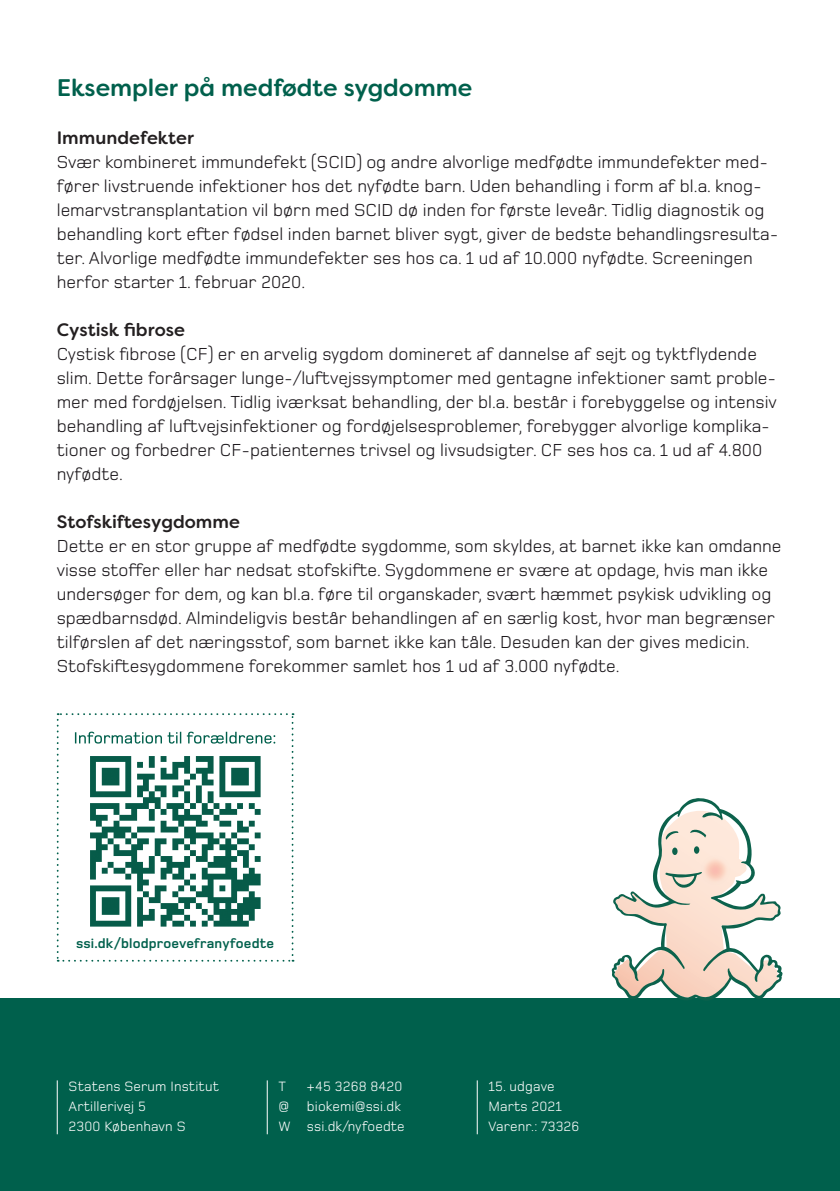
<style>
.page{position:relative;width:840px;height:1191px;background:#fff}
.page>*{position:absolute;margin:0;border:0;box-sizing:border-box;transform-origin:0 0}
.t1{font:500 24px "Filson Soft";color:#00604c}
.Brødtekst{font:18px/24px "Foundry Monoline";color:#1a161a}
.t2{font:500 18px "Filson Soft";color:#231f20}
.Kontaktinfo{font:14px "Foundry Monoline";letter-spacing:.01em;color:#fff}
.t3{font:700 14px "Foundry Monoline";letter-spacing:.01em;color:#00604c}
</style>
<div class="page">
<div style="left:0;top:998px;width:839px;height:193px;background:#00604c"></div>
<hr style="left:57px;top:1080px;width:1px;height:54px;background:#fff">
<hr style="left:266px;top:1080px;width:1px;height:54px;background:#fff">
<hr style="left:476px;top:1080px;width:1px;height:54px;background:#fff">
<svg style="left:611px;top:798px;width:171px;height:202px"></svg>
<svg style="left:693px;top:846px;width:6px;height:7px"></svg>
<svg style="left:671px;top:847px;width:6px;height:8px"></svg>
<svg style="left:57px;top:713px;width:236px;height:248px"></svg>
<img style="left:89px;top:756px;width:172px;height:171px">
<h2 class="t1" style="left:57px;top:72px;width:417px">Eksempler på medfødte sygdomme</h2>
<h3 class="t2" style="left:57px;top:126px;width:139px">Immundefekter</h3>
<p class="Brødtekst" style="left:57px;top:150px;width:723px">Svær kombineret immundefekt (SCID) og andre alvorlige medfødte immundefekter med&shy;fører livstruende infektioner hos det nyfødte barn. Uden behandling i form af bl.a. knog&shy;lemarvstransplantation vil børn med SCID dø inden for første leveår. Tidlig diagnostik og behandling kort efter fødsel inden barnet bliver sygt, giver de bedste behandlingsresulta&shy;ter. Alvorlige medfødte immundefekter ses hos ca. 1 ud af 10.000 nyfødte. Screeningen herfor starter 1. februar 2020.</p>
<h3 class="t2" style="left:57px;top:318px;width:130px">Cystisk fibrose</h3>
<p class="Brødtekst" style="left:57px;top:342px;width:721px">Cystisk fibrose (CF) er en arvelig sygdom domineret af dannelse af sejt og tyktflydende slim. Dette forårsager lunge-/luftvejssymptomer med gentagne infektioner samt proble&shy;mer med fordøjelsen. Tidlig iværksat behandling, der bl.a. består i forebyggelse og intensiv behandling af luftvejsinfektioner og fordøjelsesproblemer, forebygger alvorlige komplika&shy;tioner og forbedrer CF-patienternes trivsel og livsudsigter. CF ses hos ca. 1 ud af 4.800 nyfødte.</p>
<h3 class="t2" style="left:57px;top:510px;width:185px">Stofskiftesygdomme</h3>
<p class="Brødtekst" style="left:57px;top:534px;width:726px">Dette er en stor gruppe af medfødte sygdomme, som skyldes, at barnet ikke kan omdanne visse stoffer eller har nedsat stofskifte. Sygdommene er svære at opdage, hvis man ikke undersøger for dem, og kan bl.a. føre til organskader, svært hæmmet psykisk udvikling og spædbarnsdød. Almindeligvis består behandlingen af en særlig kost, hvor man begrænser tilførslen af det næringsstof, som barnet ikke kan tåle. Desuden kan der gives medicin.<br>Stofskiftesygdommene forekommer samlet hos 1 ud af 3.000 nyfødte.</p>
<p class="t3" style="left:76px;top:935px;width:199px">ssi.dk/blodproevefranyfoedte</p>
<p class="Kontaktinfo" style="left:69px;top:1078px;width:152px">Statens Serum Institut</p>
<p class="Kontaktinfo" style="left:69px;top:1098px;width:79px">Artillerivej 5</p>
<p class="Kontaktinfo" style="left:69px;top:1118px;width:118px">2300 København S</p>
<p class="Kontaktinfo" style="left:278px;top:1078px;width:9px">T</p>
<p class="Kontaktinfo" style="left:278px;top:1098px;width:12px">@</p>
<p class="Kontaktinfo" style="left:278px;top:1118px;width:14px">W</p>
<p class="Kontaktinfo" style="left:307px;top:1078px;width:97px">+45 3268 8420</p>
<p class="Kontaktinfo" style="left:307px;top:1098px;width:95px">biokemi@ssi.dk</p>
<p class="Kontaktinfo" style="left:307px;top:1118px;width:99px">ssi.dk/nyfoedte</p>
<p class="Kontaktinfo" style="left:488px;top:1078px;width:68px">15. udgave</p>
<p class="Kontaktinfo" style="left:488px;top:1098px;width:75px">Marts 2021</p>
<p class="Kontaktinfo" style="left:488px;top:1118px;width:92px">Varenr.: 73326</p>
</div>
